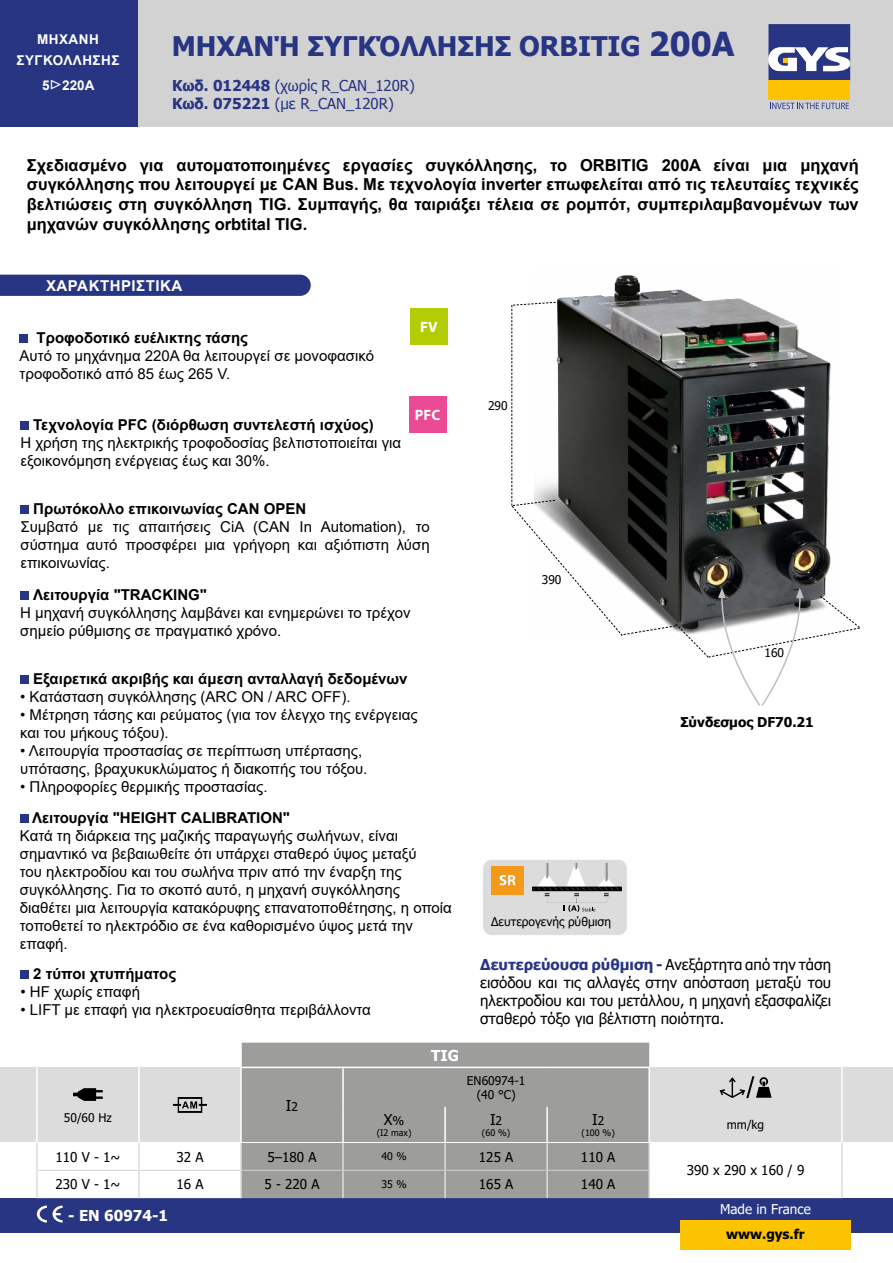
<style>
.page{position:relative;width:893px;height:1263px;background:#fff}
.page>*{position:absolute;margin:0;border:0;box-sizing:border-box;transform-origin:0 0}
.t1{font:700 27px "Tahoma";color:#283583}
.t2{font:700 16.5px/19.8px "Arial";color:#000;text-align:justify}
.t3{font:15px/18px "Arial";color:#000}
.t4{font:700 15px "Arial";color:#000}
.t5{font:15px/18px "Tahoma";color:#000;text-align:justify}
.t6{font:15px/18px "Tahoma";color:#283583}
.t7{font:700 15px "Arial";letter-spacing:.035em;color:#fff}
.t8{font:700 15px "Tahoma";color:#fff}
.t9{font:700 15px "Myriad Pro";color:#fff}
.t10{font:13.5px "Tahoma";color:#000}
.t11{font:700 13.5px "Tahoma";color:#000}
.t12{font:700 13.5px/21px "Arial";letter-spacing:.035em;color:#fff;text-align:center}
.t13{font:13.5px "Tahoma";color:#fff}
.t14{font:12px/14.4px "Tahoma";color:#000;text-align:center}
.t15{font:10.5px "Tahoma";color:#000}
.t16{font:9px "Tahoma";color:#000}
.s1{font-family:"Minion Pro";font-size:21px}
.s2{font-size:33px}
.s3{font-weight:700}
.s4{font-size:12px}
.s5{font-weight:700;color:#283583}
</style>
<div class="page">
<div style="left:137px;top:0;width:756px;height:127px;background:#d2d2d2"></div>
<div style="left:0;top:1198px;width:893px;height:34px;background:#283583"></div>
<div style="left:768px;top:81px;width:82px;height:19px;background:#fdc300"></div>
<svg style="left:768px;top:24px;width:82px;height:57px;background:#676ea1"></svg>
<svg style="left:770px;top:103px;width:79px;height:6px"></svg>
<div style="left:0;top:0;width:137px;height:127px;background:#283583"></div>
<div style="left:680px;top:1220px;width:170px;height:30px;background:#fdc300"></div>
<div style="left:0;top:1067px;width:893px;height:75px;background:#dcdcdc"></div>
<hr style="left:841px;top:1067px;width:2px;height:40px;background:#fff">
<hr style="left:841px;top:1107px;width:2px;height:35px;background:#fff">
<hr style="left:36px;top:1067px;width:2px;height:40px;background:#fff">
<hr style="left:36px;top:1107px;width:2px;height:35px;background:#fff">
<hr style="left:36px;top:1142px;width:2px;height:28px;background:#dcdcdc">
<hr style="left:841px;top:1142px;width:2px;height:28px;background:#dcdcdc">
<hr style="left:841px;top:1170px;width:2px;height:28px;background:#dcdcdc">
<hr style="left:36px;top:1170px;width:2px;height:28px;background:#dcdcdc">
<svg style="left:37px;top:1042px;width:805px;height:156px"></svg>
<svg style="left:37px;top:1205px;width:10px;height:17px"></svg>
<svg style="left:53px;top:1205px;width:10px;height:17px"></svg>
<img style="left:557px;top:275px;width:188px;height:26px">
<svg style="left:511px;top:301px;width:349px;height:405px"></svg>
<div style="left:0;top:275px;width:311px;height:21px;background:#283583"></div>
<div style="left:20px;top:970px;width:9px;height:9px;background:#283583"></div>
<div style="left:20px;top:814px;width:9px;height:9px;background:#283583"></div>
<div style="left:20px;top:591px;width:9px;height:9px;background:#283583"></div>
<div style="left:20px;top:505px;width:9px;height:9px;background:#283583"></div>
<div style="left:20px;top:675px;width:9px;height:9px;background:#283583"></div>
<div style="left:20px;top:334px;width:8px;height:9px;background:#283583"></div>
<div style="left:20px;top:421px;width:9px;height:9px;background:#283583"></div>
<div style="left:410px;top:308px;width:38px;height:37px;background:#b4cc04"></div>
<div style="left:409px;top:397px;width:37px;height:36px;background:#ea4b94"></div>
<div style="left:483px;top:860px;width:144px;height:75px;background:#dcdcdc;border-radius:9px"></div>
<div style="left:491px;top:867px;width:33px;height:28px;background:#f5991a"></div>
<svg style="left:499px;top:875px;width:17px;height:10px"></svg>
<svg style="left:532px;top:863px;width:90px;height:49px"></svg>
<p class="t12" style="left:17px;top:29px;width:104px">ΜΗΧΑΝΉ<br>ΣΥΓΚΌΛΛΗΣΗΣ</p>
<p class="t12" style="left:42px;top:75px;width:54px">5<span class="s1">▷</span>220A</p>
<h1 class="t1" style="left:172px;top:28px;width:564px">ΜΗΧΑΝΉ ΣΥΓΚΌΛΛΗΣΗΣ ORBITIG <span class="s2">200A</span></h1>
<p class="t6" style="left:172px;top:78px;width:244px"><span class="s3">Κωδ. 012448</span> (χωρίς R_CAN_120R)<br><span class="s3">Κωδ. 075221</span> (με R_CAN_120R)</p>
<p class="t2" style="left:27px;top:155px;width:833px">Σχεδιασμένο για αυτοματοποιημένες εργασίες συγκόλλησης, το ORBITIG 200A είναι μια μηχανή συγκόλλησης που λειτουργεί με CAN Bus. Με τεχνολογία inverter επωφελείται από τις τελευταίες τεχνικές βελτιώσεις στη συγκόλληση TIG. Συμπαγής, θα ταιριάξει τέλεια σε ρομπότ, συμπεριλαμβανομένων των μηχανών συγκόλλησης orbtital TIG.</p>
<p class="t7" style="left:46px;top:275px;width:138px">ΧΑΡΑΚΤΗΡΙΣΤΙΚΑ</p>
<p class="t4" style="left:37px;top:327px;width:213px">Τροφοδοτικό ευέλικτης τάσης</p>
<p class="t3" style="left:20px;top:346px;width:356px">Αυτό το μηχάνημα 220Α θα λειτουργεί σε μονοφασικό τροφοδοτικό από 85 έως 265 V.</p>
<p class="t4" style="left:33px;top:414px;width:342px">Τεχνολογία PFC (διόρθωση συντελεστή ισχύος)</p>
<p class="t3" style="left:20px;top:434px;width:382px">Η χρήση της ηλεκτρικής τροφοδοσίας βελτιστοποιείται για εξοικονόμηση ενέργειας έως και 30%.</p>
<p class="t9" style="left:420px;top:317px;width:19px">FV</p>
<p class="t9" style="left:415px;top:405px;width:27px">PFC</p>
<p class="t14" style="left:488px;top:399px;width:21px">290</p>
<p class="t4" style="left:33px;top:498px;width:274px">Πρωτόκολλο επικοινωνίας CAN OPEN</p>
<p class="t3" style="left:20px;top:517px;width:411px;text-align:justify">Συμβατό με τις απαιτήσεις CiA (CAN In Automation), το σύστημα αυτό προσφέρει μια γρήγορη και αξιόπιστη λύση επικοινωνίας.</p>
<p class="t4" style="left:33px;top:584px;width:176px">Λειτουργία "TRACKING"</p>
<p class="t3" style="left:20px;top:603px;width:392px">Η μηχανή συγκόλλησης λαμβάνει και ενημερώνει το τρέχον σημείο ρύθμισης σε πραγματικό χρόνο.</p>
<p class="t4" style="left:33px;top:668px;width:376px">Εξαιρετικά ακριβής και άμεση ανταλλαγή δεδομένων</p>
<p class="t3" style="left:20px;top:687px;width:332px">• Κατάσταση συγκόλλησης (ARC ON / ARC OFF).</p>
<p class="t3" style="left:20px;top:705px;width:399px">• Μέτρηση τάσης και ρεύματος (για τον έλεγχο της ενέργειας και του μήκους τόξου).</p>
<p class="t3" style="left:20px;top:741px;width:349px">• Λειτουργία προστασίας σε περίπτωση υπέρτασης, υπότασης, βραχυκυκλώματος ή διακοπής του τόξου.</p>
<p class="t3" style="left:20px;top:777px;width:249px">• Πληροφορίες θερμικής προστασίας.</p>
<p class="t4" style="left:32px;top:807px;width:259px">Λειτουργία "HEIGHT CALIBRATION"</p>
<p class="t3" style="left:20px;top:826px;width:434px">Κατά τη διάρκεια της μαζικής παραγωγής σωλήνων, είναι σημαντικό να βεβαιωθείτε ότι υπάρχει σταθερό ύψος μεταξύ<br>του ηλεκτροδίου και του σωλήνα πριν από την έναρξη της συγκόλλησης. Για το σκοπό αυτό, η μηχανή συγκόλλησης διαθέτει μια λειτουργία κατακόρυφης επανατοποθέτησης, η οποία τοποθετεί το ηλεκτρόδιο σε ένα καθορισμένο ύψος μετά την επαφή.</p>
<p class="t4" style="left:33px;top:963px;width:144px">2 τύποι χτυπήματος</p>
<p class="t3" style="left:20px;top:982px;width:121px">• HF χωρίς επαφή</p>
<p class="t3" style="left:20px;top:1000px;width:352px">• LIFT με επαφή για ηλεκτροευαίσθητα περιβάλλοντα</p>
<p class="t5" style="left:286px;top:1097px;width:14px">I<span class="s4">2</span></p>
<p class="t14" style="left:64px;top:1111px;width:49px">50/60 Hz</p>
<p class="t5" style="left:384px;top:1111px;width:22px">X<span class="s4">%</span></p>
<p class="t16" style="left:377px;top:1126px;width:36px">(I2 max)</p>
<p class="t8" style="left:431px;top:1045px;width:29px">TIG</p>
<p class="t14" style="left:542px;top:573px;width:21px">390</p>
<p class="t14" style="left:764px;top:646px;width:21px">160</p>
<p class="t11" style="left:680px;top:712px;width:135px">Σύνδεσμος DF70.21</p>
<p class="t14" style="left:491px;top:915px;width:122px">Δευτερογενής ρύθμιση</p>
<p class="t5" style="left:480px;top:957px;width:353px"><span class="s5">Δευτερεύουσα ρύθμιση -</span> Ανεξάρτητα από την τάση εισόδου και τις αλλαγές στην απόσταση μεταξύ του ηλεκτροδίου και του μετάλλου, η μηχανή εξασφαλίζει σταθερό τόξο για βέλτιστη ποιότητα.</p>
<p class="t14" style="left:467px;top:1074px;width:60px">EN60974-1 (40 °C)</p>
<p class="t5" style="left:490px;top:1111px;width:14px">I<span class="s4">2</span></p>
<p class="t16" style="left:482px;top:1126px;width:30px">(60 %)</p>
<p class="t5" style="left:592px;top:1111px;width:14px">I<span class="s4">2</span></p>
<p class="t16" style="left:582px;top:1126px;width:35px">(100 %)</p>
<p class="t14" style="left:727px;top:1118px;width:39px">mm/kg</p>
<p class="t10" style="left:55px;top:1147px;width:66px">110 V - 1~</p>
<p class="t10" style="left:176px;top:1147px;width:29px">32 A</p>
<p class="t10" style="left:267px;top:1147px;width:51px">5–180 A</p>
<p class="t15" style="left:382px;top:1149px;width:27px">40 %</p>
<p class="t10" style="left:479px;top:1147px;width:36px">125 A</p>
<p class="t10" style="left:581px;top:1147px;width:36px">110 A</p>
<p class="t10" style="left:55px;top:1175px;width:66px">230 V - 1~</p>
<p class="t10" style="left:176px;top:1175px;width:29px">16 A</p>
<p class="t10" style="left:264px;top:1175px;width:57px">5 - 220 A</p>
<p class="t15" style="left:382px;top:1177px;width:27px">35 %</p>
<p class="t10" style="left:479px;top:1175px;width:36px">165 A</p>
<p class="t10" style="left:581px;top:1175px;width:36px">140 A</p>
<p class="t8" style="left:68px;top:1205px;width:101px">- EN 60974-1</p>
<p class="t10" style="left:687px;top:1161px;width:119px">390 x 290 x 160 / 9</p>
<p class="t13" style="left:720px;top:1200px;width:92px">Made in France</p>
<p class="t11" style="left:726px;top:1225px;width:80px">www.gys.fr</p>
</div>
